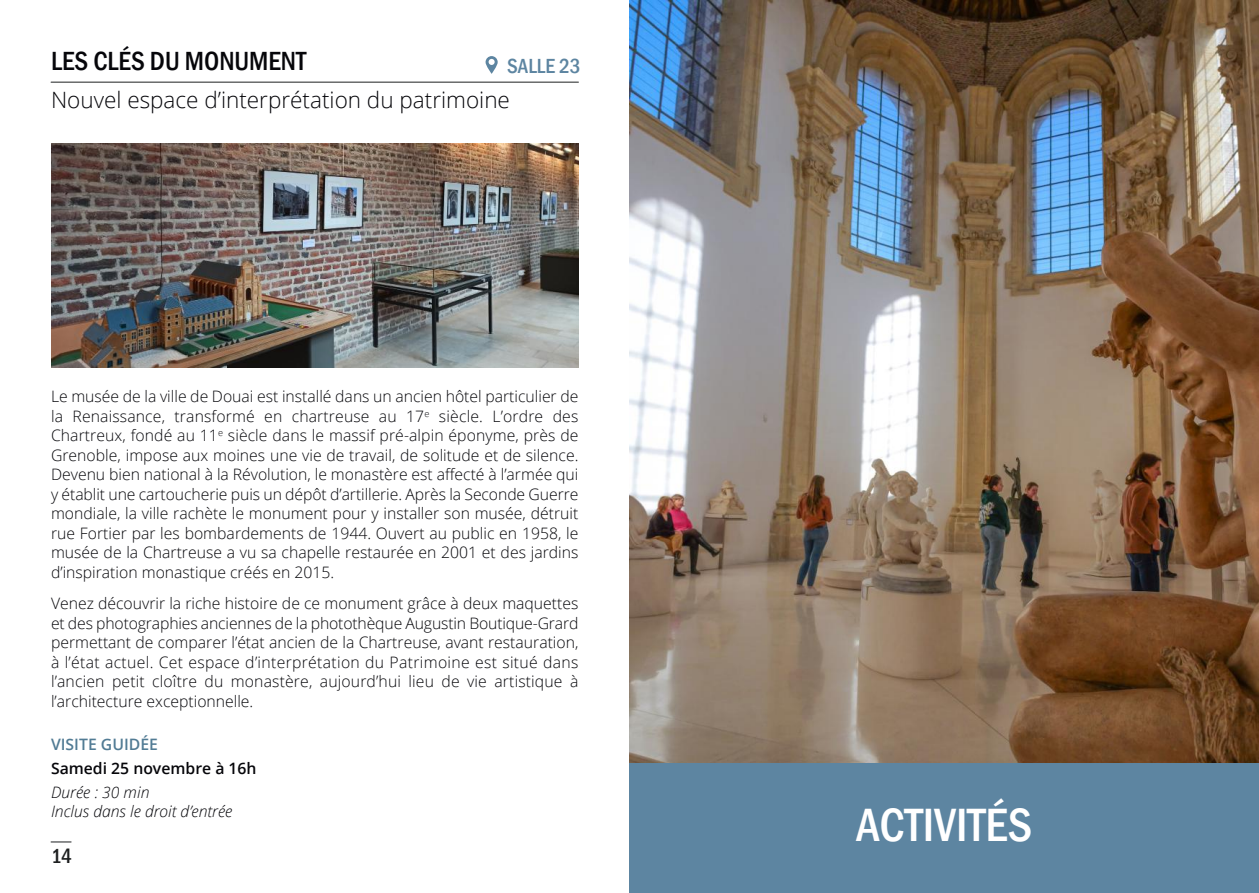
<style>
.page{position:relative;width:1259px;height:893px;background:#fff}
.page>*{position:absolute;margin:0;border:0;box-sizing:border-box;transform-origin:0 0}
.t1{font:500 condensed 48px "Franklin Gothic";color:#fff}
.t2{font:500 condensed 27px "Franklin Gothic";color:#06060a}
.t3{font:300 22.5px "Open Sans";color:#06060a}
.t4{font:500 condensed 21px "Franklin Gothic";color:#5d85a1}
.t5{font:500 condensed 21px "Franklin Gothic";color:#1d1f20}
.t6{font:300 15.75px/19.5px "Open Sans";color:#06060a;text-align:justify}
.t7{font:italic 300 15.75px/19.5px "Open Sans";color:#06060a}
.t8{font:600 15.75px "Open Sans";color:#06060a}
.t9{font:600 15.75px "Open Sans";color:#517b94}
</style>
<div class="page">
<img style="left:51px;top:143px;width:527px;height:224px">
<svg style="left:51px;top:842px;width:20px;height:1px"></svg>
<hr style="left:51px;top:82px;width:527px;height:1px;background:#1d1f20">
<svg style="left:485px;top:56px;width:13px;height:18px"></svg>
<img style="left:629px;top:0;width:630px;height:763px">
<div style="left:629px;top:763px;width:630px;height:130px;background:#5d85a1"></div>
<h2 class="t2" style="left:51px;top:51px;width:257px">LES CLÉS DU MONUMENT</h2>
<h3 class="t4" style="left:507px;top:58px;width:75px">SALLE 23</h3>
<h3 class="t3" style="left:51px;top:91px;width:460px">Nouvel espace d’interprétation du patrimoine</h3>
<p class="t6" style="left:51px;top:388px;width:529px">Le musée de la ville de Douai est installé dans un ancien hôtel particulier de la Renaissance, transformé en chartreuse au 17<sup>e</sup> siècle. L’ordre des Chartreux, fondé au 11<sup>e</sup> siècle dans le massif pré-alpin éponyme, près de Grenoble, impose aux moines une vie de travail, de solitude et de silence.<br>Devenu bien national à la Révolution, le monastère est affecté à l’armée qui y établit une cartoucherie puis un dépôt d’artillerie. Après la Seconde Guerre mondiale, la ville rachète le monument pour y installer son musée, détruit rue Fortier par les bombardements de 1944. Ouvert au public en 1958, le musée de la Chartreuse a vu sa chapelle restaurée en 2001 et des jardins d’inspiration monastique créés en 2015.</p>
<p class="t6" style="left:51px;top:595px;width:529px">Venez découvrir la riche histoire de ce monument grâce à deux maquettes et des photographies anciennes de la photothèque Augustin Boutique-Grard permettant de comparer l’état ancien de la Chartreuse, avant restauration, à l’état actuel. Cet espace d’interprétation du Patrimoine est situé dans l’ancien petit cloître du monastère, aujourd’hui lieu de vie artistique à l’architecture exceptionnelle.</p>
<p class="t9" style="left:51px;top:738px;width:108px">VISITE GUIDÉE</p>
<p class="t8" style="left:51px;top:762px;width:207px">Samedi 25 novembre à 16h</p>
<p class="t7" style="left:51px;top:784px;width:183px">Durée : 30 min<br>Inclus dans le droit d’entrée</p>
<h3 class="t5" style="left:51px;top:848px;width:22px">14</h3>
<h1 class="t1" style="left:856px;top:807px;width:178px">ACTIVITÉS</h1>
</div>
